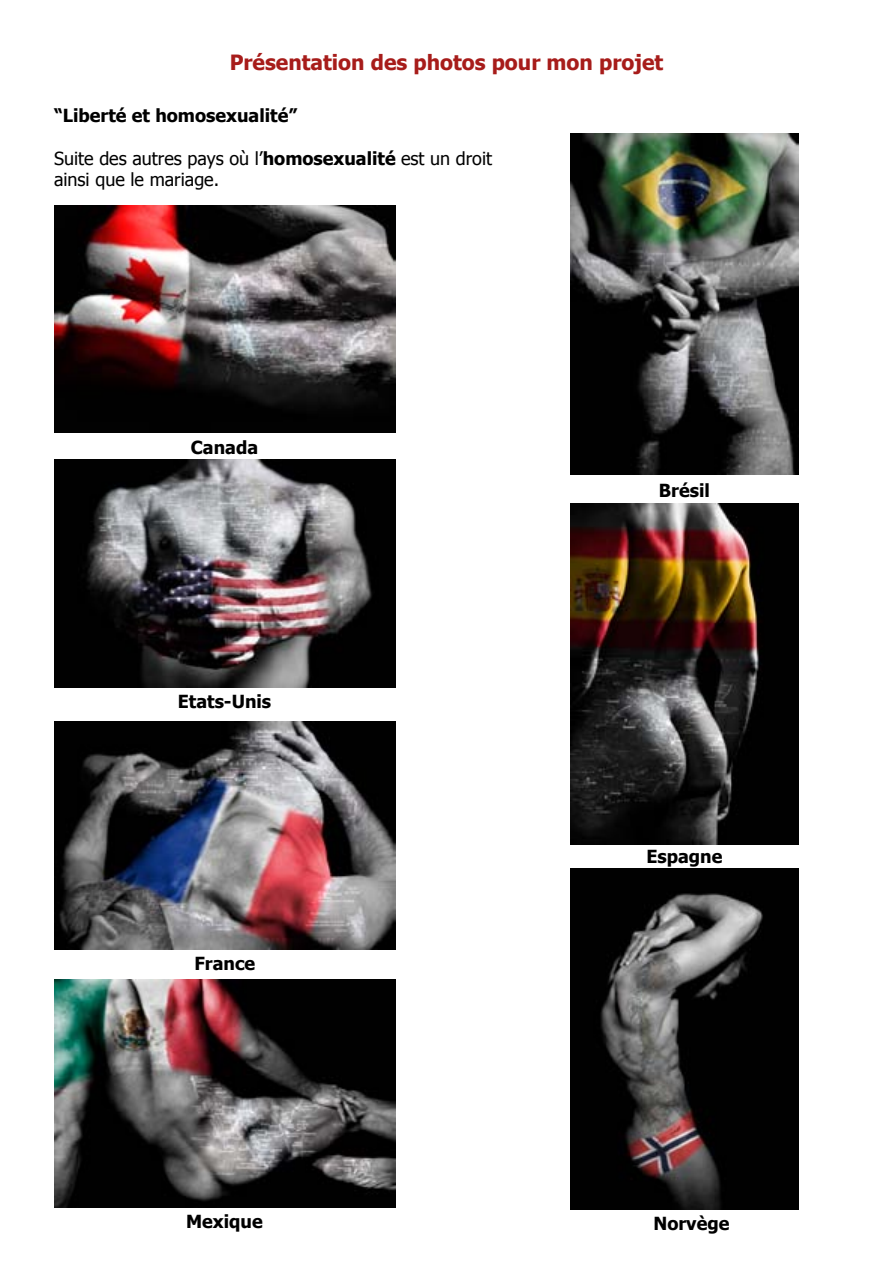
<style>
.page{position:relative;width:893px;height:1263px;background:#fff}
.page>*{position:absolute;margin:0;border:0;box-sizing:border-box;transform-origin:0 0}
.t1{font:700 21px "Tahoma";color:#a71c1a}
.t2{font:700 18px "Tahoma";color:#000}
.t3{font:18px/21.6px "Tahoma";color:#000}
.s1{font-weight:700}
</style>
<div class="page">
<img style="left:571px;top:133px;width:227px;height:341px">
<img style="left:54px;top:205px;width:341px;height:228px">
<img style="left:571px;top:503px;width:227px;height:341px">
<img style="left:54px;top:459px;width:341px;height:228px">
<img style="left:54px;top:721px;width:341px;height:228px">
<img style="left:54px;top:980px;width:341px;height:227px">
<img style="left:571px;top:868px;width:227px;height:341px">
<p class="t1" style="left:230px;top:48px;width:435px">Présentation des photos pour mon projet</p>
<p class="t2" style="left:54px;top:102px;width:245px">“Liberté et homosexualité”</p>
<p class="t3" style="left:54px;top:147px;width:440px">Suite des autres pays où l’<span class="s1">homosexualité</span> est un droit ainsi que le mariage.</p>
<p class="t2" style="left:191px;top:435px;width:69px">Canada</p>
<p class="t2" style="left:178px;top:689px;width:95px">Etats-Unis</p>
<p class="t2" style="left:194px;top:951px;width:62px">France</p>
<p class="t2" style="left:186px;top:1209px;width:78px">Mexique</p>
<p class="t2" style="left:659px;top:478px;width:52px">Brésil</p>
<p class="t2" style="left:646px;top:844px;width:77px">Espagne</p>
<p class="t2" style="left:653px;top:1210px;width:77px">Norvège</p>
</div>
